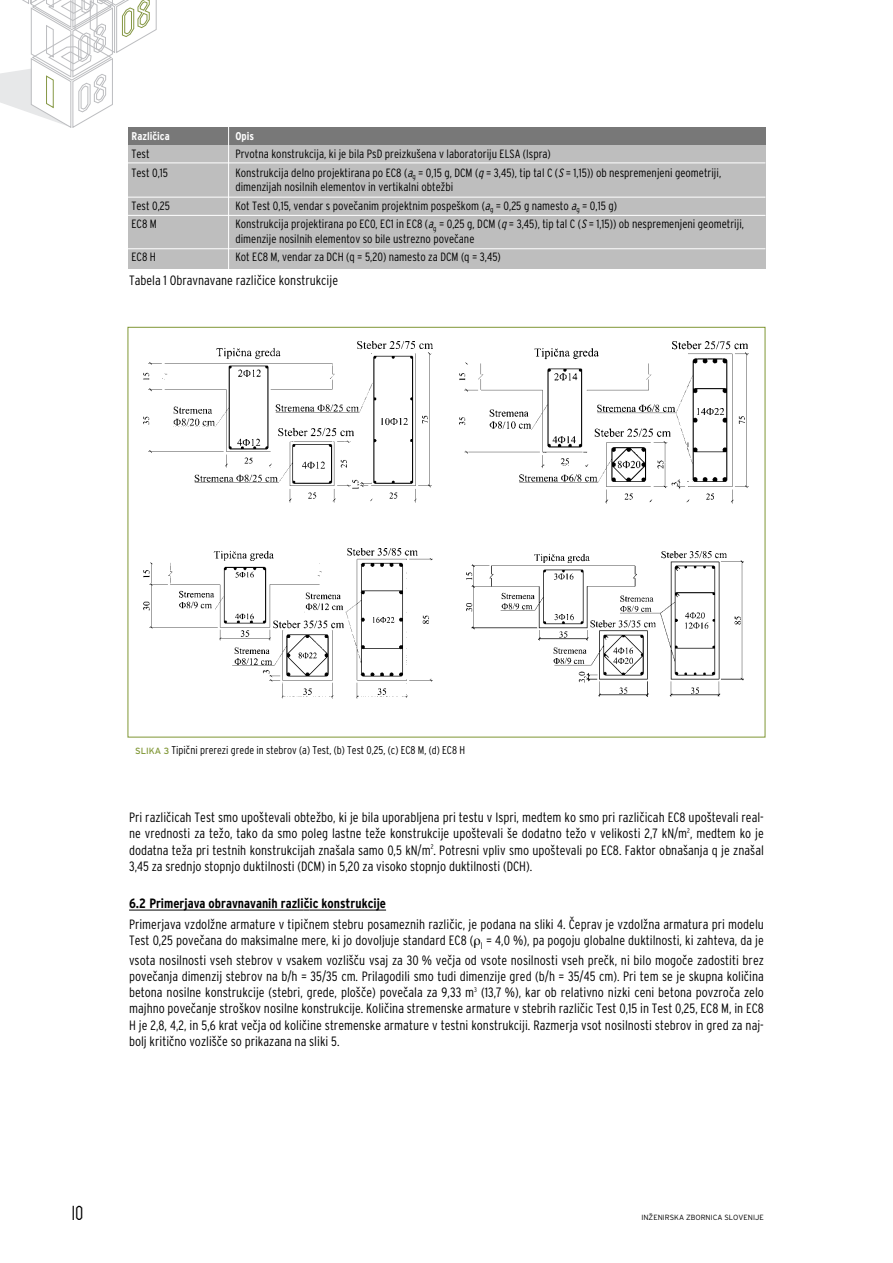
<style>
.page{position:relative;width:893px;height:1263px;background:#fff}
.page>*{position:absolute;margin:0;border:0;box-sizing:border-box;transform-origin:0 0}
.t1{font:22.5px "Cranberry Gin";color:#000}
.t2{font:300 condensed 13.5px/16.2px "Interstate EE";color:#000;text-align:justify}
.t3{font:300 condensed 12px/14.4px "Interstate EE";color:#000}
.t4{font:300 condensed 11.25px "Interstate EE";color:#000}
.t5{font:700 condensed 11.25px "Interstate EE";color:#fff}
.t6{font:300 7.5px "Interstate EE";color:#000}
.s1{font-style:italic}
.s2{font-weight:400;font-stretch:normal;font-size:9px;color:#809735}
.s3{font-weight:700}
.s4{font-family:"Interstate EE Bold Condensed";font-weight:400;font-stretch:normal}
</style>
<div class="page">
<hr style="left:129px;top:910px;width:175px;height:1px;background:#000">
<hr style="left:309px;top:910px;width:77px;height:1px;background:#000">
<svg style="left:0;top:0;width:157px;height:128px"></svg>
<img style="left:143px;top:342px;width:289px;height:161px">
<img style="left:459px;top:342px;width:290px;height:161px">
<img style="left:143px;top:549px;width:289px;height:150px">
<img style="left:466px;top:552px;width:278px;height:144px">
<div style="left:128px;top:144px;width:637px;height:125px;background:#bebebe"></div>
<div style="left:128px;top:128px;width:637px;height:17px;background:#787878"></div>
<hr style="left:128px;top:163px;width:637px;height:1px;background:#fff">
<hr style="left:128px;top:197px;width:637px;height:1px;background:#fff">
<hr style="left:128px;top:215px;width:637px;height:1px;background:#fff">
<hr style="left:128px;top:248px;width:637px;height:1px;background:#fff">
<hr style="left:228px;top:126px;width:1px;height:144px;background:#fff">
<p class="t5" style="left:132px;top:129px;width:40px">Razliãica</p>
<p class="t5" style="left:235px;top:129px;width:20px">Opis</p>
<p class="t3" style="left:132px;top:147px;width:20px">Test</p>
<p class="t3" style="left:235px;top:147px;width:317px">Prvotna konstrukcija, ki je bila PsD preizkušena v laboratoriju ELSA (Ispra)</p>
<p class="t3" style="left:132px;top:165px;width:38px">Test 0,15</p>
<p class="t3" style="left:235px;top:165px;width:487px">Konstrukcija delno projektirana po EC8 (<span class="s1">a</span><sub>g</sub> = 0,15 g, DCM (<span class="s1">q</span> = 3,45), tip tal C (<span class="s1">S</span>= 1,15)) ob nespremenjeni geometriji, dimenzijah nosilnih elementov in vertikalni obtežbi</p>
<p class="t3" style="left:132px;top:198px;width:40px">Test 0,25</p>
<p class="t3" style="left:235px;top:198px;width:383px">Kot Test 0,15, vendar s poveãanim projektnim pospeškom (<span class="s1">a</span><sub>g</sub> = 0,25 g namesto <span class="s1">a</span><sub>g</sub> = 0,15 g)</p>
<p class="t3" style="left:132px;top:217px;width:27px">EC8 M</p>
<p class="t3" style="left:235px;top:217px;width:510px">Konstrukcija projektirana po EC0, EC1 in EC8 (<span class="s1">a</span><sub>g</sub> = 0,25 g, DCM (<span class="s1">q</span> = 3,45), tip tal C (<span class="s1">S</span>= 1,15)) ob nespremenjeni geometriji, dimenzije nosilnih elementov so bile ustrezno poveãane</p>
<p class="t3" style="left:132px;top:250px;width:26px">EC8 H</p>
<p class="t3" style="left:235px;top:250px;width:267px">Kot EC8 M, vendar za DCH (q = 5,20) namesto za DCM (q = 3,45)</p>
<p class="t2" style="left:129px;top:273px;width:211px">Tabela 1 Obravnavane razliãice konstrukcije</p>
<p class="t4" style="left:135px;top:744px;width:331px"><span class="s2">SLIKA 3</span> Tipiãni prerezi grede in stebrov (a) Test, (b) Test 0,25, (c) EC8 M, (d) EC8 H</p>
<p class="t2" style="left:129px;top:809px;width:636px">Pri razliãicah Test smo upoštevali obtežbo, ki je bila uporabljena pri testu v Ispri, medtem ko smo pri razliãicah EC8 upoštevali real&shy;ne vrednosti za težo, tako da smo poleg lastne teže konstrukcije upoštevali še dodatno težo v velikosti 2,7 kN/m<sup>2</sup>, medtem ko je dodatna teža pri testnih konstrukcijah znašala samo 0,5 kN/m<sup>2</sup>. Potresni vpliv smo upoštevali po EC8. Faktor obnašanja q je znašal 3,45 za srednjo stopnjo duktilnosti (DCM) in 5,20 za visoko stopnjo duktilnosti (DCH).</p>
<p class="t2" style="left:129px;top:893px;width:636px;line-height:20.4px"><span class="s3">6.2 Primerjava obravnavanih razli</span><span class="s4">ã</span><span class="s3">ic konstrukcije<br></span>Primerjava vzdolžne armature v tipiãnem stebru posameznih razliãic, je podana na sliki 4. âeprav je vzdolžna armatura pri modelu</p>
<p class="t2" style="left:129px;top:930px;width:636px;line-height:19.8px">Test 0,25 poveãana do maksimalne mere, ki jo dovoljuje standard EC8 ( <sub>l</sub> = 4,0 %), pa pogoju globalne duktilnosti, ki zahteva, da je vsota nosilnosti vseh stebrov v vsakem vozlišãu vsaj za 30 % veãja od vsote nosilnosti vseh preãk, ni bilo mogoãe zadostiti brez</p>
<p class="t2" style="left:129px;top:968px;width:636px">poveãanja dimenzij stebrov na b/h = 35/35 cm. Prilagodili smo tudi dimenzije gred (b/h = 35/45 cm). Pri tem se je skupna koliãina betona nosilne konstrukcije (stebri, grede, plošãe) poveãala za 9,33 m<sup>3</sup> (13,7 %), kar ob relativno nizki ceni betona povzroãa zelo majhno poveãanje stroškov nosilne konstrukcije. Koliãina stremenske armature v stebrih razliãic Test 0,15 in Test 0,25, EC8 M, in EC8<br>H je 2,8, 4,2, in 5,6 krat veãja od koliãine stremenske armature v testni konstrukciji. Razmerja vsot nosilnosti stebrov in gred za naj&shy;bolj kritiãno vozlišãe so prikazana na sliki 5.</p>
<h1 class="t1" style="left:72px;top:1206px;width:13px">10</h1>
<p class="t6" style="left:641px;top:1213px;width:124px">INÎENIRSKA ZBORNICA SLOVENIJE</p>
</div>
